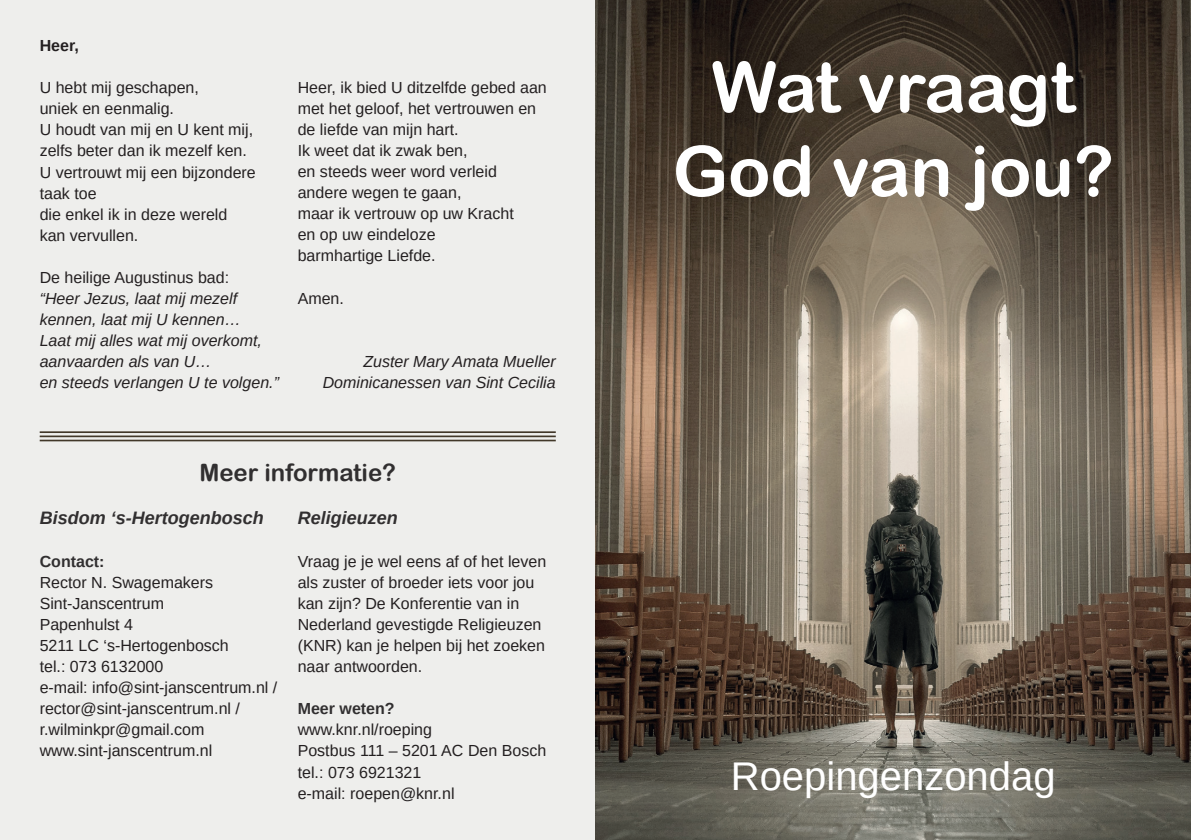
<style>
.page{position:relative;width:1191px;height:840px;background:#fff}
.page>*{position:absolute;margin:0;border:0;box-sizing:border-box;transform-origin:0 0}
.t1{font:70px/84px "Arial Rounded MT Bold";color:#fff;text-align:center}
.t2{font:40px "Arimo";color:#fff}
.t3{font:24px "Arial Rounded MT Bold";color:#312f30}
.t4{font:italic 700 18px "Arimo";color:#312f30}
.t5{font:16px/21px "Arimo";color:#231f20}
.t6{font:italic 16px/21px "Arimo";color:#231f20}
.t7{font:700 16px "Arimo";color:#312f30}
.t8{font:700 16px "Arimo";color:#231f20}
</style>
<div class="page">
<div style="left:0;top:0;width:1191px;height:839px;background:#eeeeec"></div>
<hr style="left:40px;top:431px;width:516px;height:2px;background:#423829">
<hr style="left:40px;top:435px;width:516px;height:2px;background:#423829">
<hr style="left:40px;top:439px;width:516px;height:2px;background:#423829">
<img style="left:595px;top:0;width:596px;height:839px">
<p class="t8" style="left:40px;top:37px;width:41px">Heer,</p>
<p class="t5" style="left:40px;top:77px;width:218px">U hebt mij geschapen,<br>uniek en eenmalig.<br>U houdt van mij en U kent mij, zelfs beter dan ik mezelf ken.<br>U vertrouwt mij een bijzondere taak toe<br>die enkel ik in deze wereld kan vervullen.</p>
<p class="t5" style="left:40px;top:266px;width:191px">De heilige Augustinus bad:</p>
<p class="t6" style="left:40px;top:287px;width:241px">“Heer Jezus, laat mij mezelf kennen, laat mij U kennen…<br>Laat mij alles wat mij overkomt, aanvaarden als van U…<br>en steeds verlangen U te volgen.”</p>
<p class="t5" style="left:298px;top:77px;width:251px">Heer, ik bied U ditzelfde gebed aan met het geloof, het vertrouwen en de liefde van mijn hart.<br>Ik weet dat ik zwak ben,<br>en steeds weer word verleid andere wegen te gaan,<br>maar ik vertrouw op uw Kracht<br>en op uw eindeloze<br>barmhartige Liefde.</p>
<p class="t5" style="left:298px;top:287px;width:48px">Amen.</p>
<p class="t6" style="left:323px;top:350px;width:234px;text-align:right">Zuster Mary Amata Mueller<br>Dominicanessen van Sint Cecilia</p>
<h3 class="t3" style="left:199px;top:458px;width:198px">Meer informatie?</h3>
<p class="t4" style="left:40px;top:505px;width:226px">Bisdom ‘s-Hertogenbosch</p>
<p class="t7" style="left:40px;top:552px;width:66px">Contact:</p>
<p class="t5" style="left:40px;top:572px;width:239px">Rector N. Swagemakers<br>Sint-Janscentrum<br>Papenhulst 4<br>5211 LC ‘s-Hertogenbosch<br>tel.: 073 6132000<br>e-mail: info@sint-janscentrum.nl / rector@sint-janscentrum.nl / r.wilminkpr@gmail.com www.sint-janscentrum.nl</p>
<p class="t4" style="left:298px;top:505px;width:102px">Religieuzen</p>
<p class="t5" style="left:298px;top:551px;width:250px">Vraag je je wel eens af of het leven als zuster of broeder iets voor jou kan zijn? De Konferentie van in<br>Nederland gevestigde Religieuzen (KNR) kan je helpen bij het zoeken naar antwoorden.</p>
<p class="t7" style="left:298px;top:699px;width:98px">Meer weten?</p>
<p class="t5" style="left:298px;top:719px;width:250px">www.knr.nl/roeping<br>Postbus 111 – 5201 AC Den Bosch tel.: 073 6921321<br>e-mail: roepen@knr.nl</p>
<h1 class="t1" style="left:672px;top:44px;width:442px">Wat vraagt<br>God van jou?</h1>
<h2 class="t2" style="left:731px;top:750px;width:326px">Roepingenzondag</h2>
</div>
